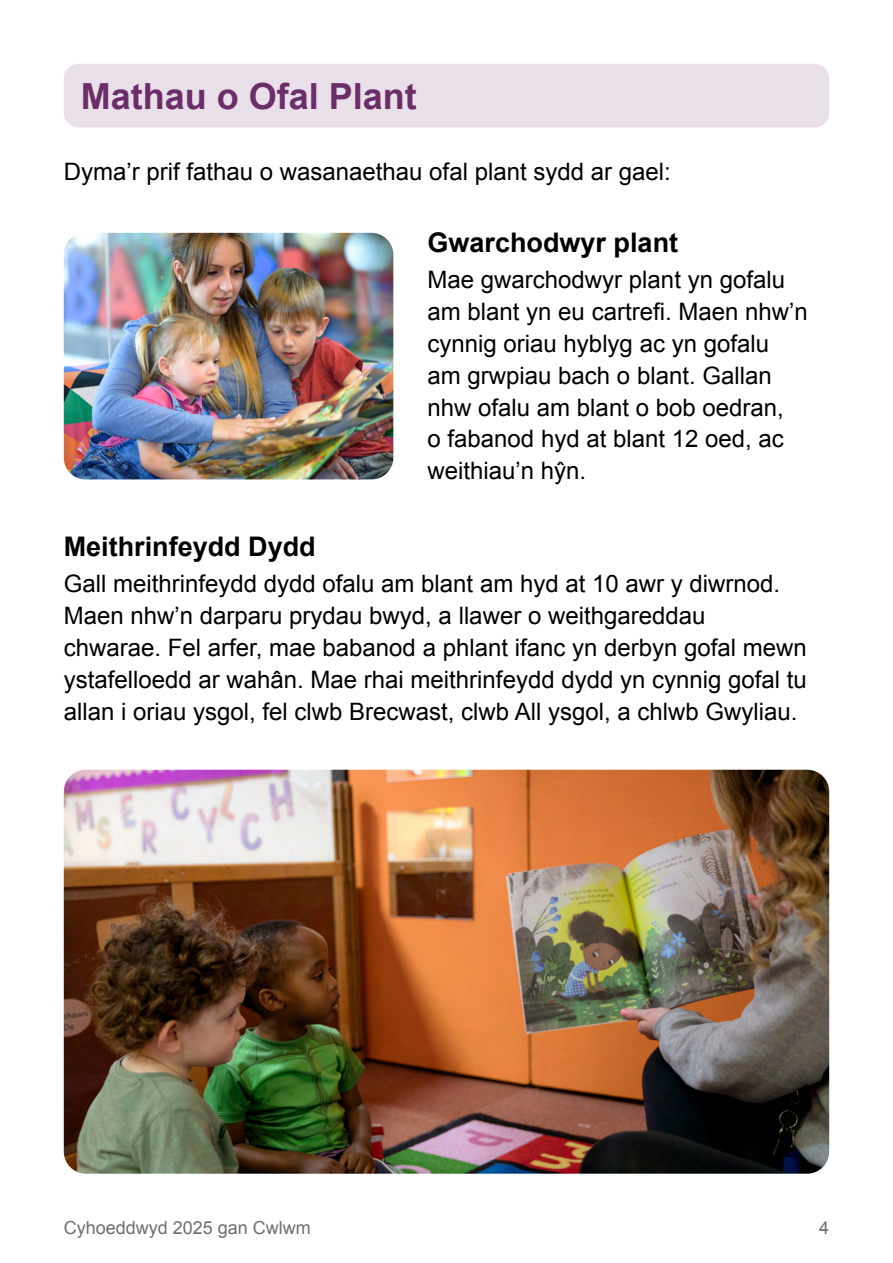
<style>
.page{position:relative;width:893px;height:1263px;background:#fff}
.page>*{position:absolute;margin:0;border:0;box-sizing:border-box;transform-origin:0 0}
.t1{font:700 36px "Arial";color:#6b2e69}
.t2{font:700 27px "Arial";color:#000}
.t3{font:24px/31.8px "Arial";color:#000}
.t4{font:18px "Arial";color:#706f6f}
</style>
<div class="page">
<div style="left:64px;top:64px;width:765px;height:64px;background:#e9e0e9;border-radius:15px"></div>
<img style="left:64px;top:233px;width:329px;height:246px">
<img style="left:64px;top:770px;width:765px;height:404px">
<h1 class="t1" style="left:81px;top:72px;width:338px">Mathau o Ofal Plant</h1>
<p class="t3" style="left:64px;top:156px;width:608px">Dyma’r prif fathau o wasanaethau ofal plant sydd ar gael:</p>
<p class="t2" style="left:428px;top:225px;width:252px">Gwarchodwyr plant</p>
<p class="t3" style="left:428px;top:264px;width:382px">Mae gwarchodwyr plant yn gofalu am blant yn eu cartrefi. Maen nhw’n cynnig oriau hyblyg ac yn gofalu am grwpiau bach o blant. Gallan nhw ofalu am blant o bob oedran,<br>o fabanod hyd at blant 12 oed, ac weithiau’n hŷn.</p>
<p class="t2" style="left:64px;top:529px;width:254px">Meithrinfeydd Dydd</p>
<p class="t3" style="left:64px;top:568px;width:745px">Gall meithrinfeydd dydd ofalu am blant am hyd at 10 awr y diwrnod.<br>Maen nhw’n darparu prydau bwyd, a llawer o weithgareddau chwarae. Fel arfer, mae babanod a phlant ifanc yn derbyn gofal mewn ystafelloedd ar wahân. Mae rhai meithrinfeydd dydd yn cynnig gofal tu allan i oriau ysgol, fel clwb Brecwast, clwb All ysgol, a chlwb Gwyliau.</p>
<p class="t4" style="left:64px;top:1215px;width:249px">Cyhoeddwyd 2025 gan Cwlwm</p>
<p class="t4" style="left:819px;top:1215px;width:12px">4</p>
</div>
